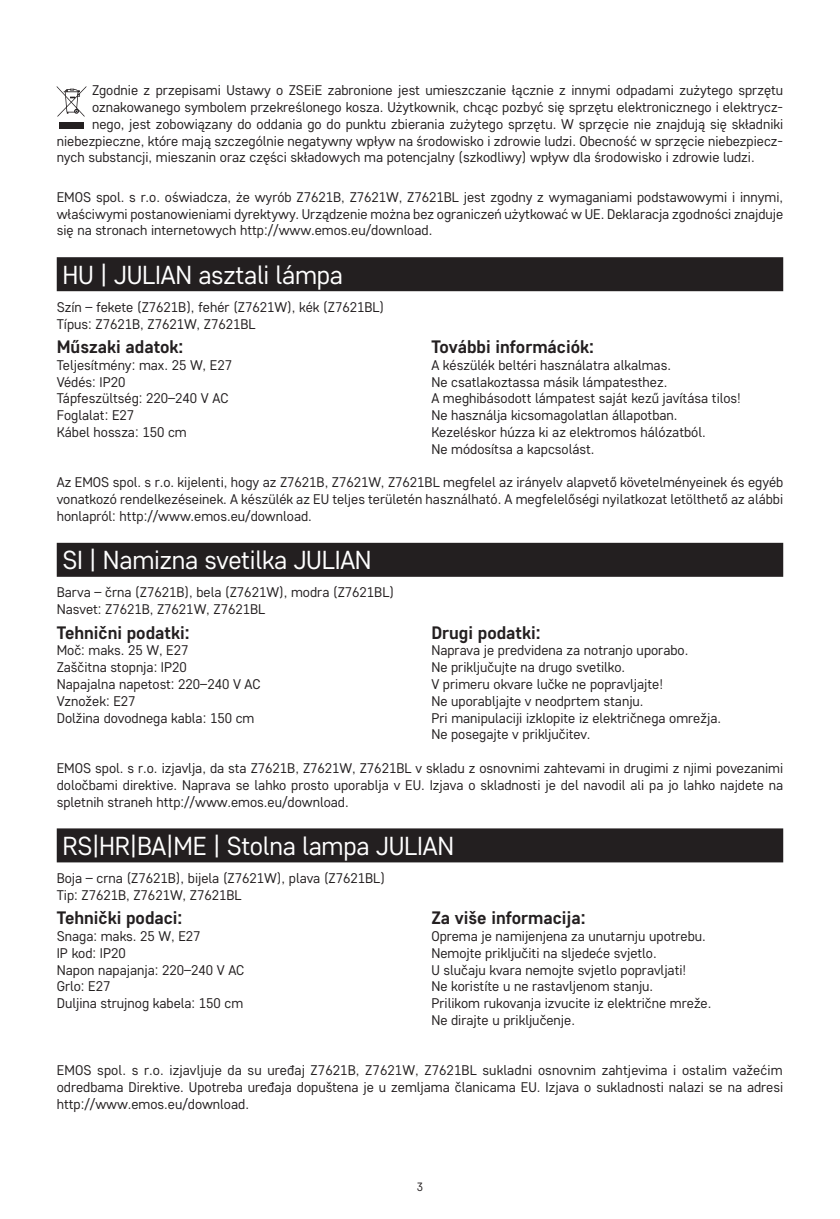
<style>
.page{position:relative;width:840px;height:1219px;background:#fff}
.page>*{position:absolute;margin:0;border:0;box-sizing:border-box;transform-origin:0 0}
.t1{font:26px "Core Sans D35";letter-spacing:-.01em;color:#fff}
.t2{font:700 18px "Core Sans D55";color:#231f20}
.t3{font:14px/16.8px "Core Sans D35";color:#231f20}
.t4{font:12px "Core Sans D35";color:#231f20}
</style>
<div class="page">
<div style="left:57px;top:257px;width:725px;height:34px;background:#231f20"></div>
<svg style="left:57px;top:86px;width:29px;height:31px"></svg>
<div style="left:59px;top:123px;width:25px;height:6px;background:#231f20"></div>
<div style="left:57px;top:543px;width:725px;height:34px;background:#231f20"></div>
<div style="left:57px;top:828px;width:725px;height:34px;background:#231f20"></div>
<p class="t3" style="left:92px;top:82px;width:692px">Zgodnie z przepisami Ustawy o ZSEiE zabronione jest umieszczanie łącznie z innymi odpadami zużytego sprzętu</p>
<p class="t3" style="left:92px;top:98px;width:692px">oznakowanego symbolem przekreślonego kosza. Użytkownik, chcąc pozbyć się sprzętu elektronicznego i elektrycz-</p>
<p class="t3" style="left:92px;top:115px;width:692px">nego, jest zobowiązany do oddania go do punktu zbierania zużytego sprzętu. W sprzęcie nie znajdują się składniki</p>
<p class="t3" style="left:57px;top:132px;width:727px">niebezpieczne, które mają szczególnie negatywny wpływ na środowisko i zdrowie ludzi. Obecność w sprzęcie niebezpiecz-</p>
<p class="t3" style="left:57px;top:149px;width:699px">nych substancji, mieszanin oraz części składowych ma potencjalny (szkodliwy) wpływ dla środowisko i zdrowie ludzi.</p>
<p class="t3" style="left:57px;top:188px;width:727px;text-align:justify">EMOS spol. s r.o. oświadcza, że wyrób Z7621B, Z7621W, Z7621BL jest zgodny z wymaganiami podstawowymi i innymi, właściwymi postanowieniami dyrektywy. Urządzenie można bez ograniczeń użytkować w UE. Deklaracja zgodności znajduje się na stronach internetowych http://www.emos.eu/download.</p>
<h1 class="t1" style="left:62px;top:258px;width:282px">HU | JULIAN asztali lámpa</h1>
<p class="t3" style="left:57px;top:298px;width:329px">Szín – fekete (Z7621B), fehér (Z7621W), kék (Z7621BL)<br>Típus: Z7621B, Z7621W, Z7621BL</p>
<p class="t2" style="left:57px;top:335px;width:128px">Műszaki adatok:</p>
<p class="t3" style="left:57px;top:356px;width:177px">Teljesítmény: max. 25 W, E27<br>Védés: IP20<br>Tápfeszültség: 220–240 V AC<br>Foglalat: E27<br>Kábel hossza: 150 cm</p>
<p class="t2" style="left:431px;top:335px;width:164px">További információk:</p>
<p class="t3" style="left:431px;top:356px;width:311px">A készülék beltéri használatra alkalmas.<br>Ne csatlakoztassa másik lámpatesthez.<br>A meghibásodott lámpatest saját kezű javítása tilos!<br>Ne használja kicsomagolatlan állapotban.<br>Kezeléskor húzza ki az elektromos hálózatból.<br>Ne módosítsa a kapcsolást.</p>
<p class="t3" style="left:57px;top:474px;width:727px;text-align:justify">Az EMOS spol. s r.o. kijelenti, hogy az Z7621B, Z7621W, Z7621BL megfelel az irányelv alapvető követelményeinek és egyéb vonatkozó rendelkezéseinek. A készülék az EU teljes területén használható. A megfelelőségi nyilatkozat letölthető az alábbi honlapról: http://www.emos.eu/download.</p>
<h1 class="t1" style="left:62px;top:543px;width:310px">SI | Namizna svetilka JULIAN</h1>
<p class="t3" style="left:57px;top:584px;width:338px">Barva – črna (Z7621B), bela (Z7621W), modra (Z7621BL)<br>Nasvet: Z7621B, Z7621W, Z7621BL</p>
<p class="t2" style="left:57px;top:620px;width:134px">Tehnični podatki:</p>
<p class="t3" style="left:57px;top:642px;width:205px">Moč: maks. 25 W, E27<br>Zaščitna stopnja: IP20<br>Napajalna napetost: 220–240 V AC<br>Vznožek: E27<br>Dolžina dovodnega kabla: 150 cm</p>
<p class="t2" style="left:431px;top:620px;width:111px">Drugi podatki:</p>
<p class="t3" style="left:431px;top:642px;width:291px">Naprava je predvidena za notranjo uporabo.<br>Ne priključujte na drugo svetilko.<br>V primeru okvare lučke ne popravljajte!<br>Ne uporabljajte v neodprtem stanju.<br>Pri manipulaciji izklopite iz električnega omrežja.<br>Ne posegajte v priključitev.</p>
<p class="t3" style="left:57px;top:759px;width:727px;text-align:justify">EMOS spol. s r.o. izjavlja, da sta Z7621B, Z7621W, Z7621BL v skladu z osnovnimi zahtevami in drugimi z njimi povezanimi določbami direktive. Naprava se lahko prosto uporablja v EU. Izjava o skladnosti je del navodil ali pa jo lahko najdete na spletnih straneh http://www.emos.eu/download.</p>
<h1 class="t1" style="left:62px;top:829px;width:393px">RS|HR|BA|ME | Stolna lampa JULIAN</h1>
<p class="t3" style="left:57px;top:869px;width:329px">Boja – crna (Z7621B), bijela (Z7621W), plava (Z7621BL)<br>Tip: Z7621B, Z7621W, Z7621BL</p>
<p class="t2" style="left:57px;top:906px;width:127px">Tehnički podaci:</p>
<p class="t3" style="left:57px;top:927px;width:189px">Snaga: maks. 25 W, E27<br>IP kod: IP20<br>Napon napajanja: 220–240 V AC<br>Grlo: E27<br>Duljina strujnog kabela: 150 cm</p>
<p class="t2" style="left:431px;top:906px;width:156px">Za više informacija:</p>
<p class="t3" style="left:431px;top:927px;width:281px">Oprema je namijenjena za unutarnju upotrebu.<br>Nemojte priključiti na sljedeće svjetlo.<br>U slučaju kvara nemojte svjetlo popravljati!<br>Ne koristíte u ne rastavljenom stanju.<br>Prilikom rukovanja izvucite iz električne mreže.<br>Ne dirajte u priključenje.</p>
<p class="t3" style="left:57px;top:1062px;width:727px;text-align:justify">EMOS spol. s r.o. izjavljuje da su uređaj Z7621B, Z7621W, Z7621BL sukladni osnovnim zahtjevima i ostalim važećim odredbama Direktive. Upotreba uređaja dopuštena je u zemljama članicama EU. Izjava o sukladnosti nalazi se na adresi http://www.emos.eu/download.</p>
<p class="t4" style="left:416px;top:1179px;width:8px">3</p>
</div>
